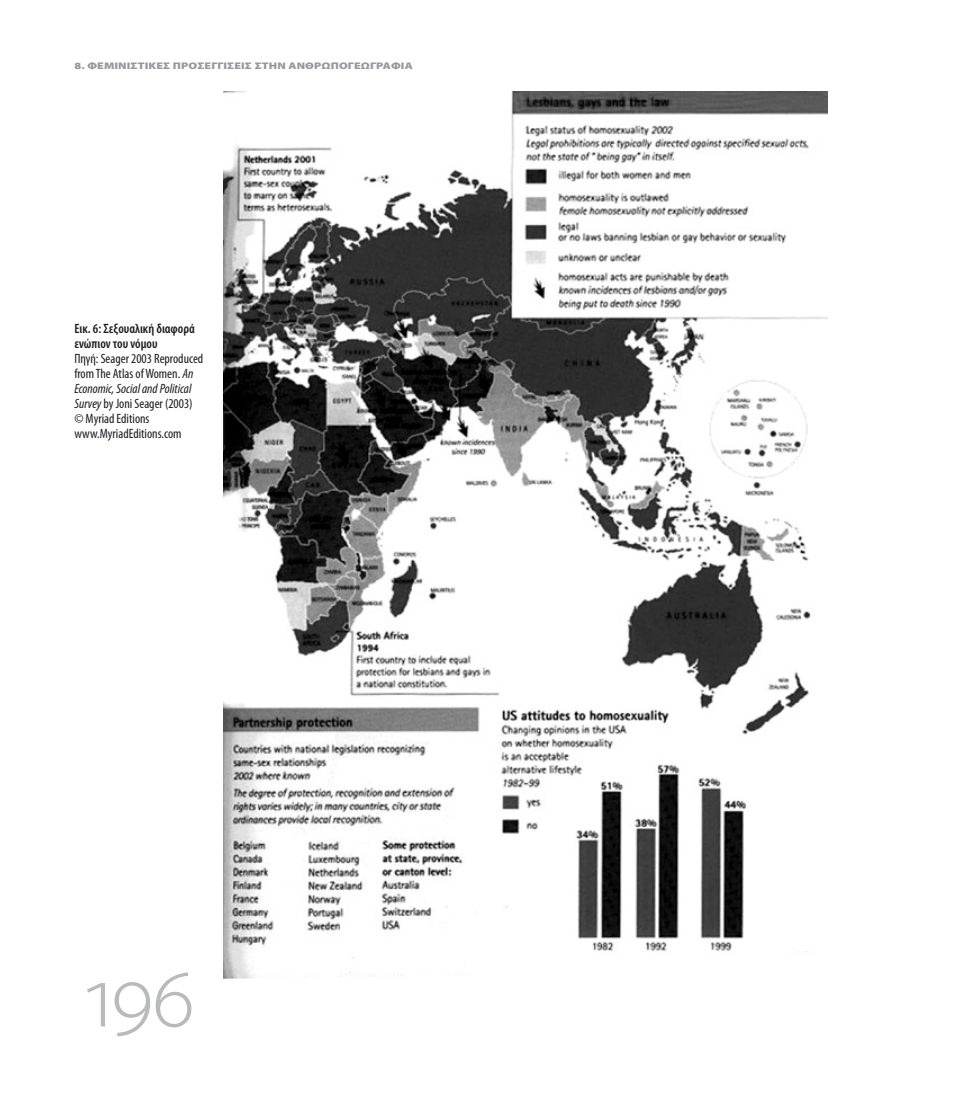
<style>
.page{position:relative;width:978px;height:1106px;background:#fff}
.page>*{position:absolute;margin:0;border:0;box-sizing:border-box;transform-origin:0 0}
.t1{font:300 90px "Myriad Pro";color:#b9babd}
.t2{font:condensed 13.5px/15px "Myriad Pro";color:#1b1c20}
.t3{font:600 condensed 13.5px/15px "Myriad Pro";color:#1b1c20}
.t4{font:900 9.6px "Myriad Pro";letter-spacing:.01em;color:#98989c;scale:1.25 1}
.s1{font-style:italic}
</style>
<div class="page">
<img style="left:223px;top:92px;width:605px;height:886px">
<div style="left:789px;top:927px;width:28px;height:24px;background:#fff"></div>
<p class="t4" style="left:74px;top:59px;width:272px">8. ΦΕΜΙΝΙΣΤΙΚΕΣ ΠΡΟΣΕΓΓΙΣΕΙΣ ΣΤΗN ΑΝΘΡΩΠΟΓΕΩΓΡΑΦΙΑ</p>
<p class="t3" style="left:74px;top:320px;width:122px">Εικ. 6: Σεξουαλική διαφορά ενώπιον του νόμου</p>
<p class="t2" style="left:74px;top:351px;width:130px">Πηγή: Seager 2003 Reproduced from The Atlas of Women. <span class="s1">An<br>Economic, Social and Political<br>Survey</span> by Joni Seager (2003) © Myriad Editions www.MyriadEditions.com</p>
<h1 class="t1" style="left:85px;top:942px;width:113px">196</h1>
</div>
